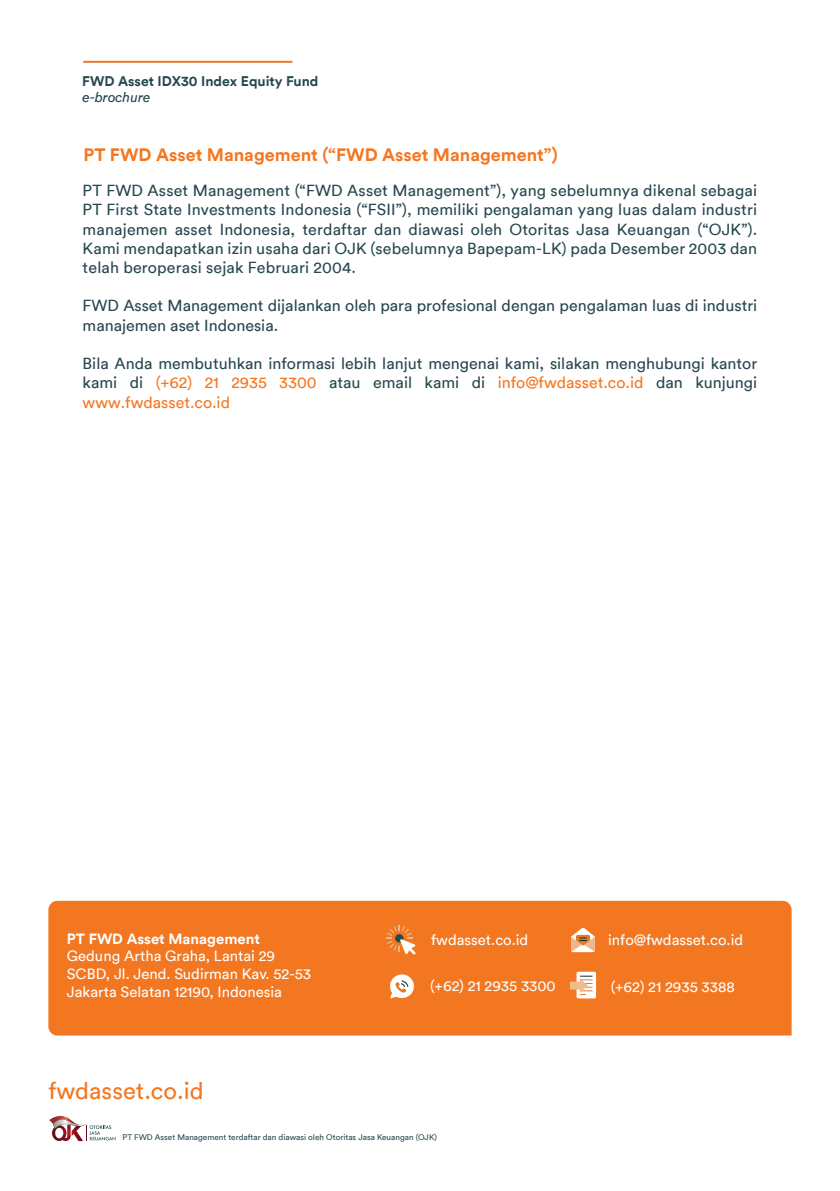
<style>
.page{position:relative;width:840px;height:1191px;background:#fff}
.page>*{position:absolute;margin:0;border:0;box-sizing:border-box;transform-origin:0 0}
.t1{font:23.6px "FWD Circular TT";color:#f37721}
.t2{font:700 18px "FWD Circular TT";color:#f37721}
.t3{font:16px/19.2px "FWD Circular TT";color:#27484e;text-align:justify}
.t4{font:14.8px/17.8px "FWD Circular TT";color:#fff}
.t5{font:700 14.8px "FWD Circular TT";color:#fff}
.t6{font:700 14px "FWD Circular TT";color:#27484e}
.t7{font:italic 14px "FWD Circular TT";color:#27484e}
.t8{font:8.2px "FWD Circular TT";color:#26494d}
.s1{color:#f37721}
</style>
<div class="page">
<hr style="left:83px;top:61px;width:209px;height:2px;background:#f17321">
<div style="left:48px;top:900px;width:743px;height:135px;background:#f37721"></div>
<svg style="left:386px;top:925px;width:29px;height:29px"></svg>
<svg style="left:390px;top:974px;width:23px;height:24px"></svg>
<svg style="left:570px;top:928px;width:24px;height:24px"></svg>
<svg style="left:49px;top:1116px;width:66px;height:25px"></svg>
<div style="left:576px;top:971px;width:19px;height:27px;background:#fff;border-radius:2px"></div>
<svg style="left:569px;top:975px;width:23px;height:20px"></svg>
<p class="t6" style="left:82px;top:72px;width:238px">FWD Asset IDX30 Index Equity Fund</p>
<p class="t7" style="left:83px;top:87px;width:69px">e-brochure</p>
<p class="t2" style="left:83px;top:142px;width:475px">PT FWD Asset Management (“FWD Asset Management”)</p>
<p class="t3" style="left:83px;top:180px;width:675px">PT FWD Asset Management (“FWD Asset Management”), yang sebelumnya dikenal sebagai PT First State Investments Indonesia (“FSII”), memiliki pengalaman yang luas dalam industri manajemen asset Indonesia, terdaftar dan diawasi oleh Otoritas Jasa Keuangan (“OJK”).<br>Kami mendapatkan izin usaha dari OJK (sebelumnya Bapepam-LK) pada Desember 2003 dan telah beroperasi sejak Februari 2004.</p>
<p class="t3" style="left:83px;top:295px;width:675px">FWD Asset Management dijalankan oleh para profesional dengan pengalaman luas di industri manajemen aset Indonesia.</p>
<p class="t3" style="left:83px;top:353px;width:675px">Bila Anda membutuhkan informasi lebih lanjut mengenai kami, silakan menghubungi kantor kami di <span class="s1">(+62) 21 2935 3300</span> atau email kami di <span class="s1">info@fwdasset.co.id</span> dan kunjungi <span class="s1">www.fwdasset.co.id</span></p>
<p class="t5" style="left:67px;top:928px;width:194px">PT FWD Asset Management</p>
<p class="t4" style="left:67px;top:946px;width:245px">Gedung Artha Graha, Lantai 29<br>SCBD, Jl. Jend. Sudirman Kav. 52-53<br>Jakarta Selatan 12190, Indonesia</p>
<p class="t4" style="left:431px;top:930px;width:99px">fwdasset.co.id</p>
<p class="t4" style="left:607px;top:930px;width:136px">info@fwdasset.co.id</p>
<p class="t4" style="left:430px;top:976px;width:127px">(+62) 21 2935 3300</p>
<p class="t4" style="left:610px;top:977px;width:125px">(+62) 21 2935 3388</p>
<h1 class="t1" style="left:48px;top:1075px;width:157px">fwdasset.co.id</h1>
<p class="t8" style="left:122px;top:1132px;width:316px">PT FWD Asset Management terdaftar dan diawasi oleh Otoritas Jasa Keuangan (OJK)</p>
</div>
